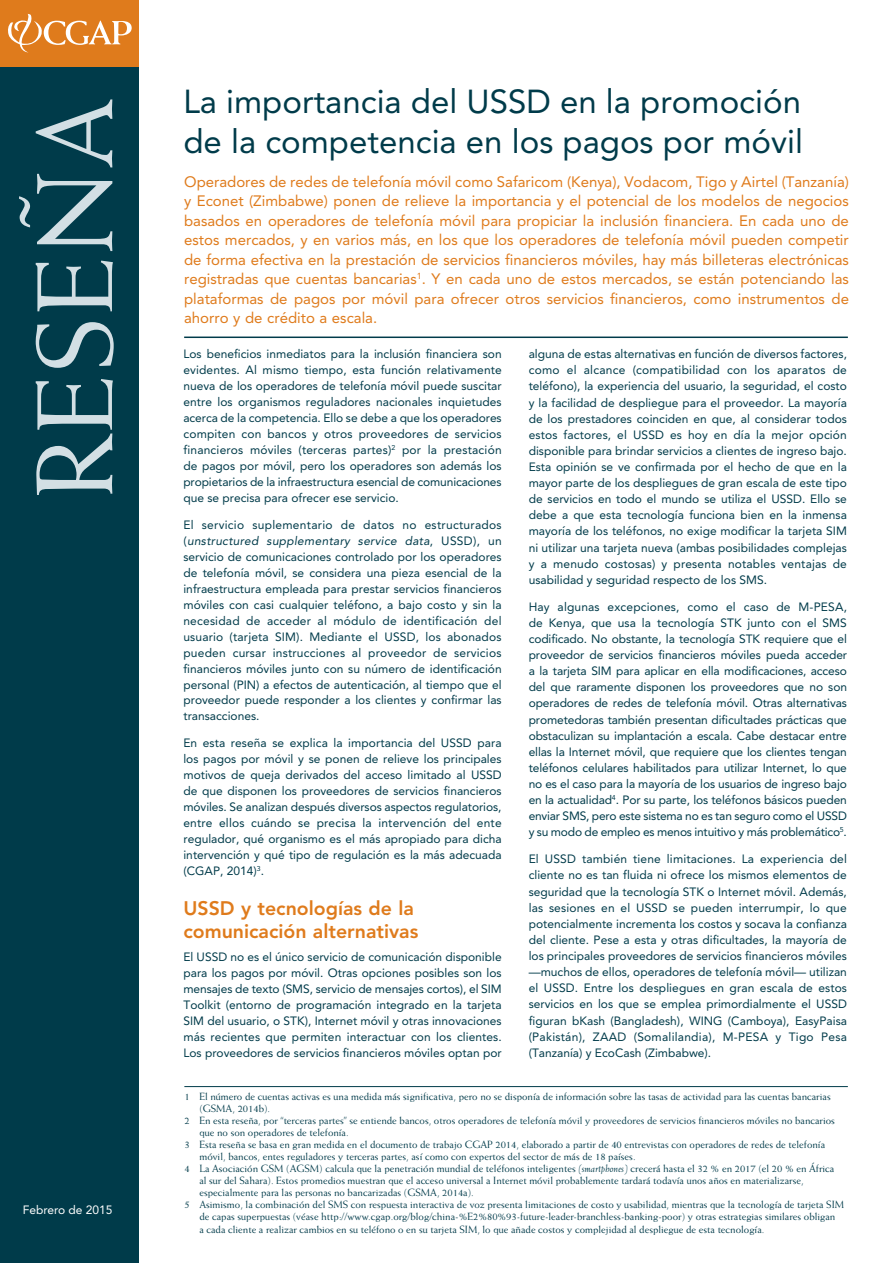
<style>
.page{position:relative;width:893px;height:1263px;background:#fff}
.page>*{position:absolute;margin:0;border:0;box-sizing:border-box;transform-origin:0 0}
.t1{font:108px "Weiss Std";letter-spacing:.02em;color:#d3dfe4}
.t2{font:33px/40.5px "Avenir LT Std";color:#003b4a}
.t3{font:800 19.5px/22.6px "Avenir LT Std";color:#df7b1c}
.t4{font:15px/19.5px "Avenir LT Std";color:#df7b1c;text-align:justify}
.t5{font:12px/16px "Avenir LT Std";color:#003b4a;text-align:justify}
.t6{font:12px "Avenir LT Std";color:#fff}
.t7{font:10.5px "Weiss Std";color:#003b4a}
.s1{font-style:italic}
</style>
<div class="page">
<div style="left:0;top:60px;width:139px;height:1203px;background:#003b4a"></div>
<div style="left:0;top:0;width:139px;height:66px;background:#df7b1c"></div>
<svg style="left:8px;top:14px;width:124px;height:39px"></svg>
<hr style="left:184px;top:336px;width:664px;height:2px;background:#003b4a">
<hr style="left:184px;top:1086px;width:664px;height:1px;background:#003b4a">
<h1 class="t1" style="left:12px;top:499px;width:402px;rotate:-90deg">RESEÑA</h1>
<p class="t6" style="left:23px;top:1203px;width:91px">Febrero de 2015</p>
<h2 class="t2" style="left:183px;top:81px;width:621px">La importancia del USSD en la promoción de la competencia en los pagos por móvil</h2>
<p class="t4" style="left:184px;top:172px;width:666px">Operadores de redes de telefonía móvil como Safaricom (Kenya), Vodacom, Tigo y Airtel (Tanzanía) y Econet (Zimbabwe) ponen de relieve la importancia y el potencial de los modelos de negocios basados en operadores de telefonía móvil para propiciar la inclusión financiera. En cada uno de estos mercados, y en varios más, en los que los operadores de telefonía móvil pueden competir de forma efectiva en la prestación de servicios financieros móviles, hay más billeteras electrónicas registradas que cuentas bancarias<sup>1</sup>. Y en cada uno de estos mercados, se están potenciando las plataformas de pagos por móvil para ofrecer otros servicios financieros, como instrumentos de ahorro y de crédito a escala.</p>
<p class="t5" style="left:183px;top:346px;width:320px">Los beneficios inmediatos para la inclusión financiera son evidentes. Al mismo tiempo, esta función relativamente nueva de los operadores de telefonía móvil puede suscitar entre los organismos reguladores nacionales inquietudes acerca de la competencia. Ello se debe a que los operadores compiten con bancos y otros proveedores de servicios financieros móviles (terceras partes)<sup>2</sup> por la prestación de pagos por móvil, pero los operadores son además los propietarios de la infraestructura esencial de comunicaciones que se precisa para ofrecer ese servicio.</p>
<p class="t5" style="left:183px;top:517px;width:320px">El servicio suplementario de datos no estructurados (<span class="s1">unstructured supplementary service data</span>, USSD), un servicio de comunicaciones controlado por los operadores de telefonía móvil, se considera una pieza esencial de la infraestructura empleada para prestar servicios financieros móviles con casi cualquier teléfono, a bajo costo y sin la necesidad de acceder al módulo de identificación del usuario (tarjeta SIM). Mediante el USSD, los abonados pueden cursar instrucciones al proveedor de servicios financieros móviles junto con su número de identificación personal (PIN) a efectos de autenticación, al tiempo que el proveedor puede responder a los clientes y confirmar las transacciones.</p>
<p class="t5" style="left:183px;top:735px;width:320px">En esta reseña se explica la importancia del USSD para los pagos por móvil y se ponen de relieve los principales motivos de queja derivados del acceso limitado al USSD de que disponen los proveedores de servicios financieros móviles. Se analizan después diversos aspectos regulatorios, entre ellos cuándo se precisa la intervención del ente regulador, qué organismo es el más apropiado para dicha intervención y qué tipo de regulación es la más adecuada (CGAP, 2014)<sup>3</sup>.</p>
<h3 class="t3" style="left:183px;top:897px;width:236px">USSD y tecnologías de la comunicación alternativas</h3>
<p class="t5" style="left:183px;top:949px;width:320px">El USSD no es el único servicio de comunicación disponible para los pagos por móvil. Otras opciones posibles son los mensajes de texto (SMS, servicio de mensajes cortos), el SIM Toolkit (entorno de programación integrado en la tarjeta SIM del usuario, o STK), Internet móvil y otras innovaciones más recientes que permiten interactuar con los clientes.<br>Los proveedores de servicios financieros móviles optan por</p>
<p class="t5" style="left:529px;top:346px;width:320px">alguna de estas alternativas en función de diversos factores, como el alcance (compatibilidad con los aparatos de teléfono), la experiencia del usuario, la seguridad, el costo y la facilidad de despliegue para el proveedor. La mayoría de los prestadores coinciden en que, al considerar todos estos factores, el USSD es hoy en día la mejor opción disponible para brindar servicios a clientes de ingreso bajo.<br>Esta opinión se ve confirmada por el hecho de que en la mayor parte de los despliegues de gran escala de este tipo de servicios en todo el mundo se utiliza el USSD. Ello se debe a que esta tecnología funciona bien en la inmensa mayoría de los teléfonos, no exige modificar la tarjeta SIM ni utilizar una tarjeta nueva (ambas posibilidades complejas y a menudo costosas) y presenta notables ventajas de usabilidad y seguridad respecto de los SMS.</p>
<p class="t5" style="left:529px;top:599px;width:320px">Hay algunas excepciones, como el caso de M-PESA, de Kenya, que usa la tecnología STK junto con el SMS codificado. No obstante, la tecnología STK requiere que el proveedor de servicios financieros móviles pueda acceder a la tarjeta SIM para aplicar en ella modificaciones, acceso del que raramente disponen los proveedores que no son operadores de redes de telefonía móvil. Otras alternativas prometedoras también presentan dificultades prácticas que obstaculizan su implantación a escala. Cabe destacar entre ellas la Internet móvil, que requiere que los clientes tengan teléfonos celulares habilitados para utilizar Internet, lo que no es el caso para la mayoría de los usuarios de ingreso bajo en la actualidad<sup>4</sup>. Por su parte, los teléfonos básicos pueden enviar SMS, pero este sistema no es tan seguro como el USSD y su modo de empleo es menos intuitivo y más problemático<sup>5</sup>.</p>
<p class="t5" style="left:529px;top:851px;width:320px">El USSD también tiene limitaciones. La experiencia del cliente no es tan fluida ni ofrece los mismos elementos de seguridad que la tecnología STK o Internet móvil. Además, las sesiones en el USSD se pueden interrumpir, lo que potencialmente incrementa los costos y socava la confianza del cliente. Pese a esta y otras dificultades, la mayoría de los principales proveedores de servicios financieros móviles —muchos de ellos, operadores de telefonía móvil— utilizan el USSD. Entre los despliegues en gran escala de estos servicios en los que se emplea primordialmente el USSD figuran bKash (Bangladesh), WING (Camboya), EasyPaisa (Pakistán), ZAAD (Somalilandia), M-PESA y Tigo Pesa (Tanzanía) y EcoCash (Zimbabwe).</p>
<p class="t7" style="left:184px;top:1091px;width:648px">1 El número de cuentas activas es una medida más significativa, pero no se disponía de información sobre las tasas de actividad para las cuentas bancarias</p>
<p class="t7" style="left:199px;top:1103px;width:72px">(GSMA, 2014b).</p>
<p class="t7" style="left:184px;top:1115px;width:652px">2 En esta reseña, por “terceras partes” se entiende bancos, otros operadores de telefonía móvil y proveedores de servicios financieros móviles no bancarios</p>
<p class="t7" style="left:199px;top:1127px;width:151px">que no son operadores de telefonía.</p>
<p class="t7" style="left:184px;top:1139px;width:642px">3 Esta reseña se basa en gran medida en el documento de trabajo CGAP 2014, elaborado a partir de 40 entrevistas con operadores de redes de telefonía</p>
<p class="t7" style="left:199px;top:1151px;width:438px">móvil, bancos, entes reguladores y terceras partes, así como con expertos del sector de más de 18 países.</p>
<p class="t7" style="left:184px;top:1163px;width:651px">4 La Asociación GSM (AGSM) calcula que la penetración mundial de teléfonos inteligentes <span class="s1">(smartphones)</span> crecerá hasta el 32 % en 2017 (el 20 % en África</p>
<p class="t7" style="left:199px;top:1175px;width:606px">al sur del Sahara). Estos promedios muestran que el acceso universal a Internet móvil probablemente tardará todavía unos años en materializarse,</p>
<p class="t7" style="left:199px;top:1187px;width:276px">especialmente para las personas no bancarizadas (GSMA, 2014a).</p>
<p class="t7" style="left:184px;top:1199px;width:661px">5 Asimismo, la combinación del SMS con respuesta interactiva de voz presenta limitaciones de costo y usabilidad, mientras que la tecnología de tarjeta SIM</p>
<p class="t7" style="left:199px;top:1211px;width:637px">de capas superpuestas (véase http://www.cgap.org/blog/china-%E2%80%93-future-leader-branchless-banking-poor) y otras estrategias similares obligan</p>
<p class="t7" style="left:199px;top:1223px;width:567px">a cada cliente a realizar cambios en su teléfono o en su tarjeta SIM, lo que añade costos y complejidad al despliegue de esta tecnología.</p>
</div>
